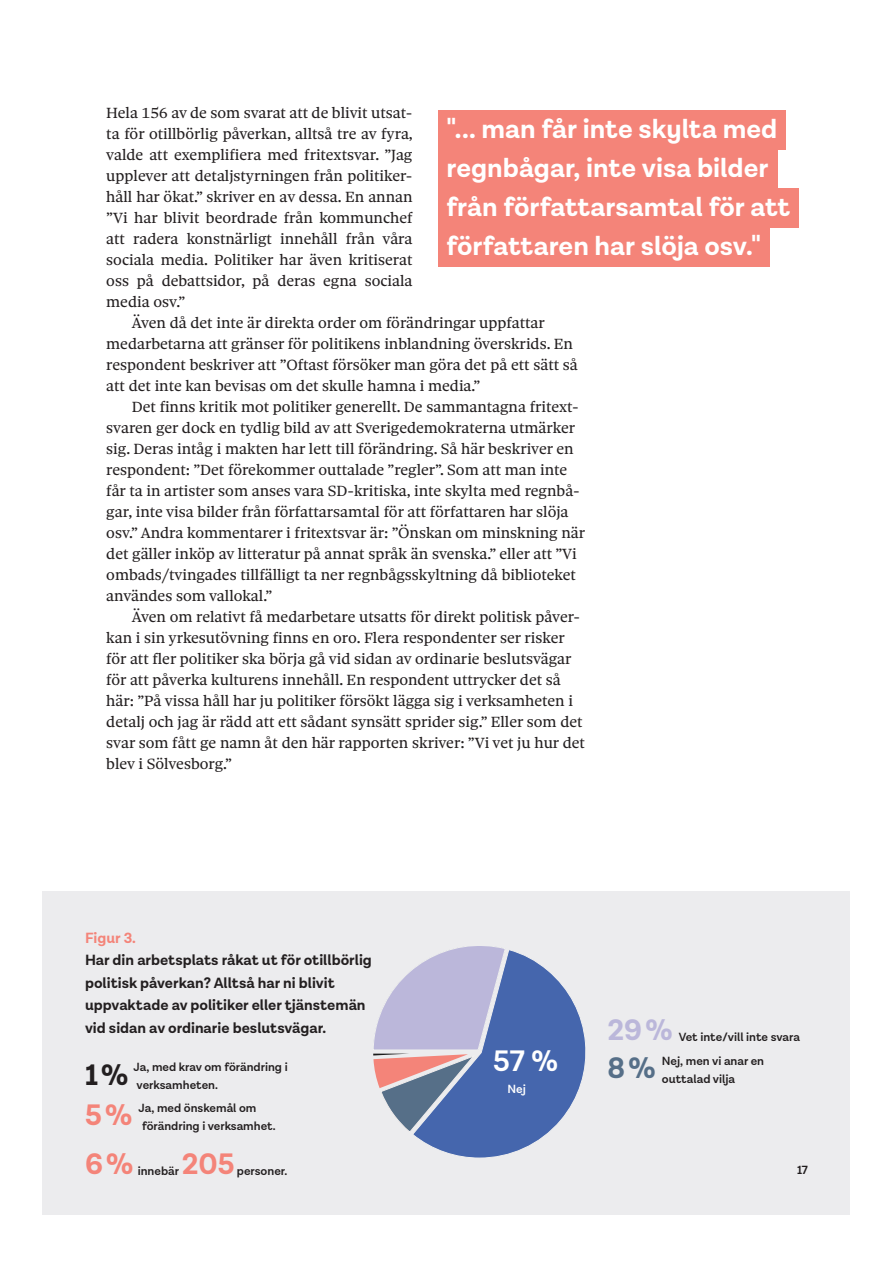
<style>
.page{position:relative;width:893px;height:1263px;background:#fff}
.page>*{position:absolute;margin:0;border:0;box-sizing:border-box;transform-origin:0 0}
.Diagramsiffra_stor{font:700 30px "Lota Grotesque Alt 2";color:#f48479}
.Diagramsiffra_stor-2{font:700 30px "Lota Grotesque Alt 2";color:#bbb7da}
.t1{font:600 30px "Lota Grotesque Alt 2";color:#fff}
.Diagramsiffra_stor-3{font:700 30px "Lota Grotesque Alt 2";color:#566f88}
.Diagramtext_liten_sv{font:700 30px "Lota Grotesque Alt 2";color:#231f20}
.Citat_rapport_vänste{font:700 27px "Lota Grotesque Alt 2";color:#fff}
.Brödtext{font:15.75px/21px "Sole Serif Text";color:#231f20}
.t2{font:700 15px/22.5px "Lota Grotesque Alt 2";color:#231f20}
.t3{font:700 15px "Lota Grotesque Alt 2";color:#f48479}
.Diagramsiffra_stor-4{font:600 12px/18px "Lota Grotesque Alt 2";color:#231f20}
.Diagramtext_liten_sv-2{font:600 12px/18px "Lota Grotesque Alt 2";color:#231f20}
.t4{font:600 12px "Lota Grotesque Alt 2";color:#fff}
</style>
<div class="page">
<div style="left:43px;top:891px;width:807px;height:323px;background:#ececee"></div>
<div style="left:438px;top:111px;width:348px;height:39px;background:#f48479"></div>
<div style="left:438px;top:150px;width:339px;height:39px;background:#f48479"></div>
<div style="left:438px;top:189px;width:361px;height:39px;background:#f48479"></div>
<div style="left:438px;top:228px;width:332px;height:39px;background:#f48479"></div>
<svg style="left:373px;top:946px;width:213px;height:212px"></svg>
<p class="Brödtext" style="left:106px;top:103px;width:308px;text-align:justify">Hela 156 av de som svarat att de blivit utsat&shy;ta för otillbörlig påverkan, alltså tre av fyra, valde att exemplifiera med fritextsvar. ”Jag upplever att detaljstyrningen från politiker&shy;håll har ökat.” skriver en av dessa. En annan ”Vi har blivit beordrade från kommunchef att radera konstnärligt innehåll från våra sociala media. Politiker har även kritiserat oss på debattsidor, på deras egna sociala media osv.”</p>
<p class="Brödtext" style="left:106px;top:313px;width:473px;text-indent:26px">Även då det inte är direkta order om förändringar uppfattar medarbetarna att gränser för politikens inblandning överskrids. En respondent beskriver att ”Oftast försöker man göra det på ett sätt så att det inte kan bevisas om det skulle hamna i media.”</p>
<p class="Brödtext" style="left:106px;top:397px;width:480px;text-indent:26px">Det finns kritik mot politiker generellt. De sammantagna fritext&shy;svaren ger dock en tydlig bild av att Sverigedemokraterna utmärker sig. Deras intåg i makten har lett till förändring. Så här beskriver en respondent: ”Det förekommer outtalade ”regler”. Som att man inte får ta in artister som anses vara SD-kritiska, inte skylta med regnbå&shy;gar, inte visa bilder från författarsamtal för att författaren har slöja osv.” Andra kommentarer i fritextsvar är: ”Önskan om minskning när det gäller inköp av litteratur på annat språk än svenska.” eller att ”Vi ombads/tvingades tillfälligt ta ner regnbågsskyltning då biblioteket användes som vallokal.”</p>
<p class="Brödtext" style="left:106px;top:607px;width:480px;text-indent:26px">Även om relativt få medarbetare utsatts för direkt politisk påver&shy;kan i sin yrkesutövning finns en oro. Flera respondenter ser risker för att fler politiker ska börja gå vid sidan av ordinarie beslutsvägar för att påverka kulturens innehåll. En respondent uttrycker det så här: ”På vissa håll har ju politiker försökt lägga sig i verksamheten i detalj och jag är rädd att ett sådant synsätt sprider sig.” Eller som det svar som fått ge namn åt den här rapporten skriver: ”Vi vet ju hur det blev i Sölvesborg.”</p>
<p class="Citat_rapport_vänste" style="left:446px;top:114px;width:332px">"... man får inte skylta med</p>
<p class="Citat_rapport_vänste" style="left:446px;top:153px;width:323px">regnbågar, inte visa bilder</p>
<p class="Citat_rapport_vänste" style="left:446px;top:192px;width:345px">från författarsamtal för att</p>
<p class="Citat_rapport_vänste" style="left:446px;top:231px;width:316px">författaren har slöja osv."</p>
<p class="t3" style="left:85px;top:929px;width:52px">Figur 3.</p>
<p class="t2" style="left:85px;top:949px;width:288px">Har din arbetsplats råkat ut för otillbörlig politisk påverkan? Alltså har ni blivit uppvaktade av politiker eller tjänstemän vid sidan av ordinarie beslutsvägar.</p>
<p class="Diagramtext_liten_sv" style="left:85px;top:1057px;width:45px">1 %</p>
<p class="Diagramtext_liten_sv-2" style="left:134px;top:1059px;width:156px">Ja, med krav om förändring i verksamheten.</p>
<p class="Diagramsiffra_stor" style="left:85px;top:1098px;width:49px">5 %</p>
<p class="Diagramsiffra_stor-4" style="left:139px;top:1099px;width:138px">Ja, med önskemål om förändring i verksamhet.</p>
<p class="Diagramsiffra_stor" style="left:85px;top:1146px;width:50px">6 %</p>
<p class="Diagramsiffra_stor" style="left:182px;top:1146px;width:54px">205</p>
<p class="Diagramsiffra_stor-4" style="left:138px;top:1162px;width:43px">innebär</p>
<p class="Diagramsiffra_stor-4" style="left:237px;top:1162px;width:52px">personer.</p>
<p class="t1" style="left:493px;top:1043px;width:66px">57 %</p>
<p class="t4" style="left:508px;top:1082px;width:20px">Nej</p>
<p class="Diagramsiffra_stor-2" style="left:607px;top:1012px;width:67px">29 %</p>
<p class="Diagramsiffra_stor-4" style="left:679px;top:1028px;width:123px">Vet inte/vill inte svara</p>
<p class="Diagramsiffra_stor-3" style="left:607px;top:1051px;width:50px">8 %</p>
<p class="Diagramsiffra_stor-4" style="left:662px;top:1052px;width:104px">Nej, men vi anar en outtalad vilja</p>
<p class="Diagramsiffra_stor-4" style="left:797px;top:1162px;width:12px">17</p>
</div>
